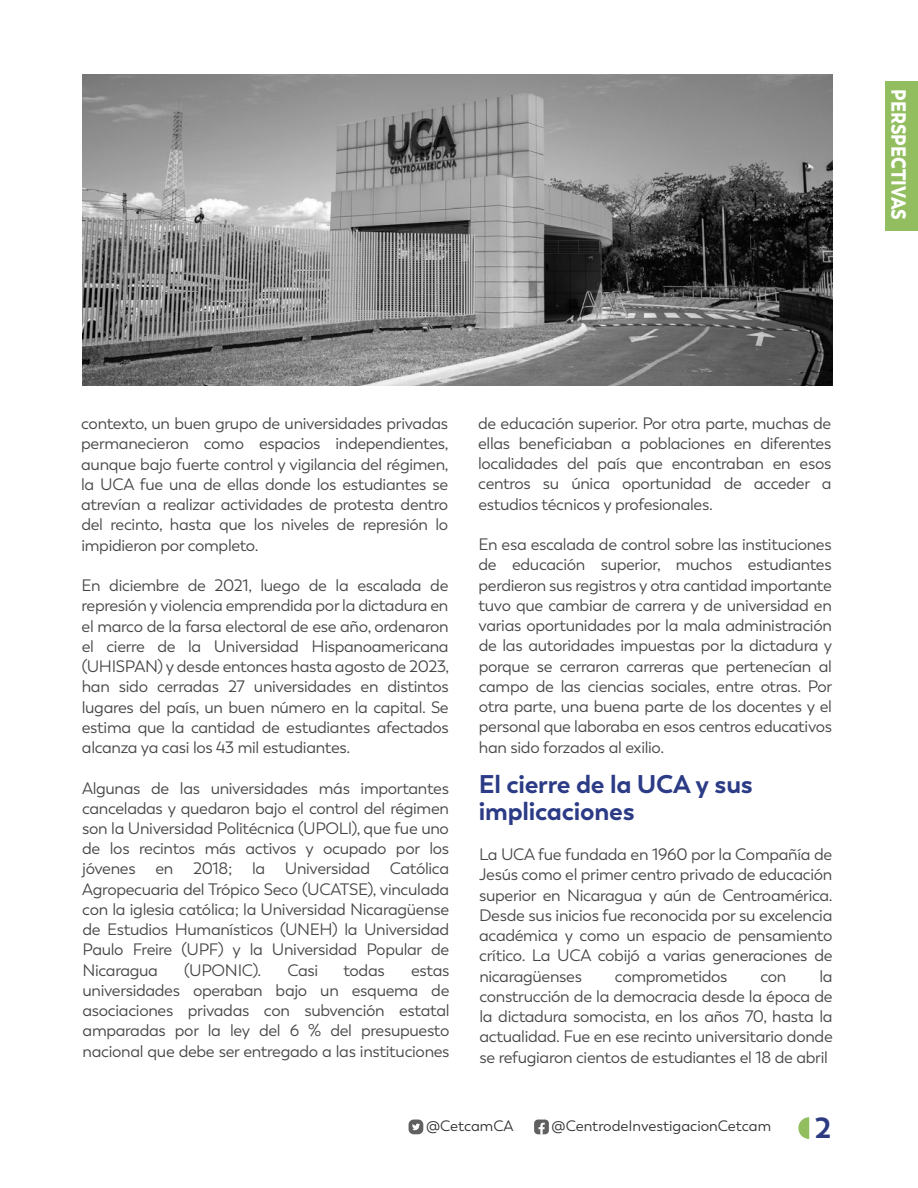
<style>
.page{position:relative;width:918px;height:1188px;background:#fff}
.page>*{position:absolute;margin:0;border:0;box-sizing:border-box;transform-origin:0 0}
.t1{font:700 29.1px "Trenda";color:#2c3b80}
.t2{font:700 25.5px/26.2px "Trenda";letter-spacing:-.01em;color:#2c3b86}
.t3{font:900 20.4px "Trenda";color:#fff;scale:.86 1}
.t4{font:16.5px/20.2px "Trenda";letter-spacing:-.02em;color:#464646;text-align:justify}
.t5{font:15px "Trenda";color:#303030}
</style>
<div class="page">
<svg style="left:798px;top:1117px;width:11px;height:22px"></svg>
<div style="left:409px;top:1120px;width:14px;height:14px;background:#606060;border-radius:5px"></div>
<svg style="left:412px;top:1124px;width:8px;height:6px"></svg>
<svg style="left:534px;top:1120px;width:15px;height:14px"></svg>
<div style="left:885px;top:81px;width:33px;height:150px;background:#92be60"></div>
<img style="left:82px;top:74px;width:751px;height:312px">
<p class="t3" style="left:912px;top:89px;width:153px;rotate:90deg">PERSPECTIVAS</p>
<p class="t4" style="left:81px;top:413px;width:369px">contexto, un buen grupo de universidades privadas permanecieron como espacios independientes, aunque bajo fuerte control y vigilancia del régimen, la UCA fue una de ellas donde los estudiantes se atrevían a realizar actividades de protesta dentro del recinto, hasta que los niveles de represión lo impidieron por completo.</p>
<p class="t4" style="left:82px;top:575px;width:369px">En diciembre de 2021, luego de la escalada de represión y violencia emprendida por la dictadura en el marco de la farsa electoral de ese año, ordenaron el cierre de la Universidad Hispanoamericana (UHISPAN) y desde entonces hasta agosto de 2023, han sido cerradas 27 universidades en distintos lugares del país, un buen número en la capital. Se estima que la cantidad de estudiantes afectados alcanza ya casi los 43 mil estudiantes.</p>
<p class="t4" style="left:82px;top:778px;width:369px">Algunas de las universidades más importantes canceladas y quedaron bajo el control del régimen son la Universidad Politécnica (UPOLI), que fue uno de los recintos más activos y ocupado por los jóvenes en 2018; la Universidad Católica Agropecuaria del Trópico Seco (UCATSE), vinculada con la iglesia católica; la Universidad Nicaragüense de Estudios Humanísticos (UNEH) la Universidad Paulo Freire (UPF) y la Universidad Popular de Nicaragua</p>
<p class="t4" style="left:184px;top:960px;width:79px">(UPONIC).</p>
<p class="t4" style="left:287px;top:960px;width:32px">Casi</p>
<p class="t4" style="left:343px;top:960px;width:43px">todas</p>
<p class="t4" style="left:83px;top:960px;width:369px;text-indent:329px">estas universidades operaban bajo un esquema de asociaciones privadas con subvención estatal amparadas por la ley del 6 % del presupuesto nacional que debe ser entregado a las instituciones</p>
<p class="t4" style="left:478px;top:413px;width:355px">de educación superior. Por otra parte, muchas de ellas beneficiaban a poblaciones en diferentes localidades del país que encontraban en esos centros su única oportunidad de acceder a estudios técnicos y profesionales.</p>
<p class="t4" style="left:478px;top:535px;width:355px">En esa escalada de control sobre las instituciones de educación superior, muchos estudiantes perdieron sus registros y otra cantidad importante tuvo que cambiar de carrera y de universidad en varias oportunidades por la mala administración de las autoridades impuestas por la dictadura y porque se cerraron carreras que pertenecían al campo de las ciencias sociales, entre otras. Por otra parte, una buena parte de los docentes y el personal que laboraba en esos centros educativos han sido forzados al exilio.</p>
<h2 class="t2" style="left:479px;top:772px;width:276px">El cierre de la UCA y sus implicaciones</h2>
<p class="t4" style="left:479px;top:845px;width:355px">La UCA fue fundada en 1960 por la Compañía de Jesús como el primer centro privado de educación superior en Nicaragua y aún de Centroamérica.<br>Desde sus inicios fue reconocida por su excelencia académica y como un espacio de pensamiento crítico. La UCA cobijó a varias generaciones de nicaragüenses</p>
<p class="t4" style="left:479px;top:966px;width:355px;text-indent:340px">la construcción de la democracia desde la época de la dictadura somocista, en los años 70, hasta la actualidad. Fue en ese recinto universitario donde se refugiaron cientos de estudiantes el 18 de abril</p>
<p class="t4" style="left:615px;top:966px;width:114px">comprometidos</p>
<p class="t4" style="left:761px;top:966px;width:27px">con</p>
<p class="t5" style="left:426px;top:1117px;width:89px">@CetcamCA</p>
<p class="t5" style="left:552px;top:1117px;width:221px">@CentrodeInvestigacionCetcam</p>
<h1 class="t1" style="left:815px;top:1110px;width:18px">2</h1>
</div>
